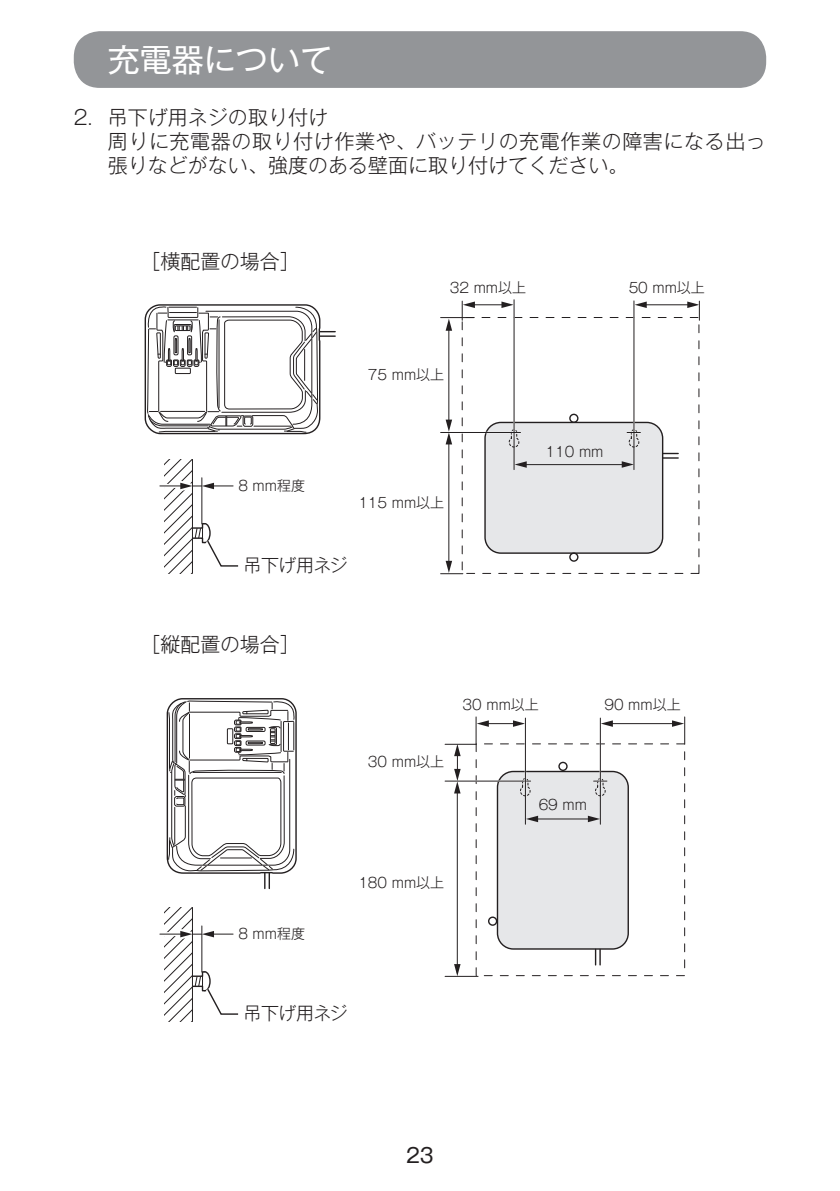
<style>
.page{position:relative;width:840px;height:1191px;background:#fff}
.page>*{position:absolute;margin:0;border:0;box-sizing:border-box;transform-origin:0 0}
.t1{font:32px "Gothic MB101 Pro";color:#fff}
.t2{font:300 20px/24px "Gothic MB101 Pro";color:#231f20}
.t3{font:20px "Gothic MB101 Pro";color:#231f20}
.t4{font:300 18px "Gothic MB101 Pro";letter-spacing:-.045em;color:#231f20}
.t5{font:300 14px "Gothic MB101 Pro";color:#231f20}
</style>
<div class="page">
<div style="left:74px;top:31px;width:691px;height:57px;background:#939598;border-radius:26px"></div>
<div style="left:558px;top:761px;width:9px;height:10px;border:1px solid #231f20;border-radius:50%"></div>
<div style="left:487px;top:916px;width:10px;height:9px;border:1px solid #231f20;border-radius:50%"></div>
<div style="left:497px;top:771px;width:131px;height:178px;background:#e6e7e9;border-radius:16px"></div>
<div style="left:496px;top:771px;width:132px;height:178px;border:1px solid #231f20;border-radius:16px"></div>
<svg style="left:520px;top:778px;width:11px;height:19px"></svg>
<svg style="left:166px;top:698px;width:131px;height:190px"></svg>
<svg style="left:144px;top:304px;width:191px;height:131px"></svg>
<div style="left:485px;top:422px;width:177px;height:131px;background:#e6e7e9;border-radius:16px"></div>
<div style="left:484px;top:422px;width:179px;height:132px;border:1px solid #231f20;border-radius:16px"></div>
<svg style="left:508px;top:429px;width:11px;height:19px"></svg>
<div style="left:569px;top:414px;width:9px;height:9px;border:1px solid #231f20;border-radius:50%"></div>
<div style="left:569px;top:552px;width:9px;height:10px;border:1px solid #231f20;border-radius:50%"></div>
<hr style="left:448px;top:329px;width:1px;height:92px;background:#231f20">
<svg style="left:445px;top:318px;width:7px;height:13px"></svg>
<hr style="left:448px;top:443px;width:1px;height:119px;background:#231f20">
<svg style="left:445px;top:419px;width:7px;height:25px"></svg>
<hr style="left:525px;top:464px;width:97px;height:1px;background:#231f20">
<svg style="left:621px;top:461px;width:12px;height:7px"></svg>
<svg style="left:514px;top:461px;width:12px;height:7px"></svg>
<hr style="left:644px;top:304px;width:44px;height:1px;background:#231f20">
<svg style="left:634px;top:301px;width:12px;height:7px"></svg>
<hr style="left:513px;top:300px;width:1px;height:169px;background:#231f20">
<svg style="left:461px;top:301px;width:52px;height:19px"></svg>
<svg style="left:687px;top:301px;width:12px;height:19px"></svg>
<hr style="left:440px;top:432px;width:80px;height:1px;background:#231f20">
<svg style="left:440px;top:561px;width:22px;height:13px"></svg>
<hr style="left:440px;top:317px;width:34px;height:1px;background:#231f20">
<svg style="left:626px;top:429px;width:14px;height:19px"></svg>
<hr style="left:633px;top:301px;width:1px;height:168px;background:#231f20">
<svg style="left:662px;top:453px;width:15px;height:6px"></svg>
<hr style="left:456px;top:792px;width:1px;height:181px;background:#231f20">
<svg style="left:454px;top:964px;width:6px;height:12px"></svg>
<hr style="left:445px;top:780px;width:85px;height:2px;background:#fff">
<svg style="left:593px;top:777px;width:13px;height:20px"></svg>
<hr style="left:445px;top:780px;width:85px;height:1px;background:#231f20">
<hr style="left:445px;top:976px;width:33px;height:1px;background:#231f20">
<hr style="left:445px;top:744px;width:30px;height:1px;background:#231f20">
<svg style="left:594px;top:949px;width:6px;height:16px"></svg>
<svg style="left:454px;top:744px;width:6px;height:49px"></svg>
<svg style="left:475px;top:717px;width:49px;height:27px"></svg>
<hr style="left:611px;top:723px;width:62px;height:1px;background:#231f20">
<svg style="left:600px;top:720px;width:12px;height:7px"></svg>
<svg style="left:671px;top:717px;width:14px;height:27px"></svg>
<hr style="left:536px;top:818px;width:53px;height:1px;background:#231f20">
<svg style="left:525px;top:815px;width:13px;height:7px"></svg>
<svg style="left:587px;top:815px;width:12px;height:7px"></svg>
<hr style="left:524px;top:717px;width:2px;height:67px;background:#fff">
<hr style="left:524px;top:718px;width:1px;height:106px;background:#231f20">
<hr style="left:599px;top:718px;width:1px;height:106px;background:#231f20">
<svg style="left:160px;top:459px;width:79px;height:114px"></svg>
<svg style="left:160px;top:907px;width:79px;height:114px"></svg>
<h1 class="t1" style="left:108px;top:33px;width:225px">充電器について</h1>
<p class="t2" style="left:108px;top:103px;width:659px;text-indent:-34px">2. 吊下げ用ネジの取り付け<br>周りに充電器の取り付け作業や、バッテリの充電作業の障害になる出っ張りなどがない、強度のある壁面に取り付けてください。</p>
<p class="t2" style="left:140px;top:247px;width:161px">［横配置の場合］</p>
<p class="t5" style="left:449px;top:275px;width:78px">32 mm以上</p>
<p class="t5" style="left:628px;top:275px;width:78px">50 mm以上</p>
<p class="t5" style="left:368px;top:363px;width:78px">75 mm以上</p>
<p class="t5" style="left:238px;top:474px;width:68px">8 mm程度</p>
<p class="t5" style="left:358px;top:491px;width:87px">115 mm以上</p>
<p class="t4" style="left:243px;top:550px;width:106px">吊下げ用ネジ</p>
<p class="t5" style="left:545px;top:439px;width:59px">110 mm</p>
<p class="t2" style="left:140px;top:629px;width:161px">［縦配置の場合］</p>
<p class="t5" style="left:368px;top:750px;width:78px">30 mm以上</p>
<p class="t5" style="left:462px;top:693px;width:78px">30 mm以上</p>
<p class="t5" style="left:604px;top:693px;width:78px">90 mm以上</p>
<p class="t5" style="left:538px;top:793px;width:50px">69 mm</p>
<p class="t5" style="left:238px;top:922px;width:68px">8 mm程度</p>
<p class="t5" style="left:358px;top:870px;width:87px">180 mm以上</p>
<p class="t4" style="left:243px;top:998px;width:106px">吊下げ用ネジ</p>
<p class="t3" style="left:406px;top:1139px;width:29px">23</p>
</div>
